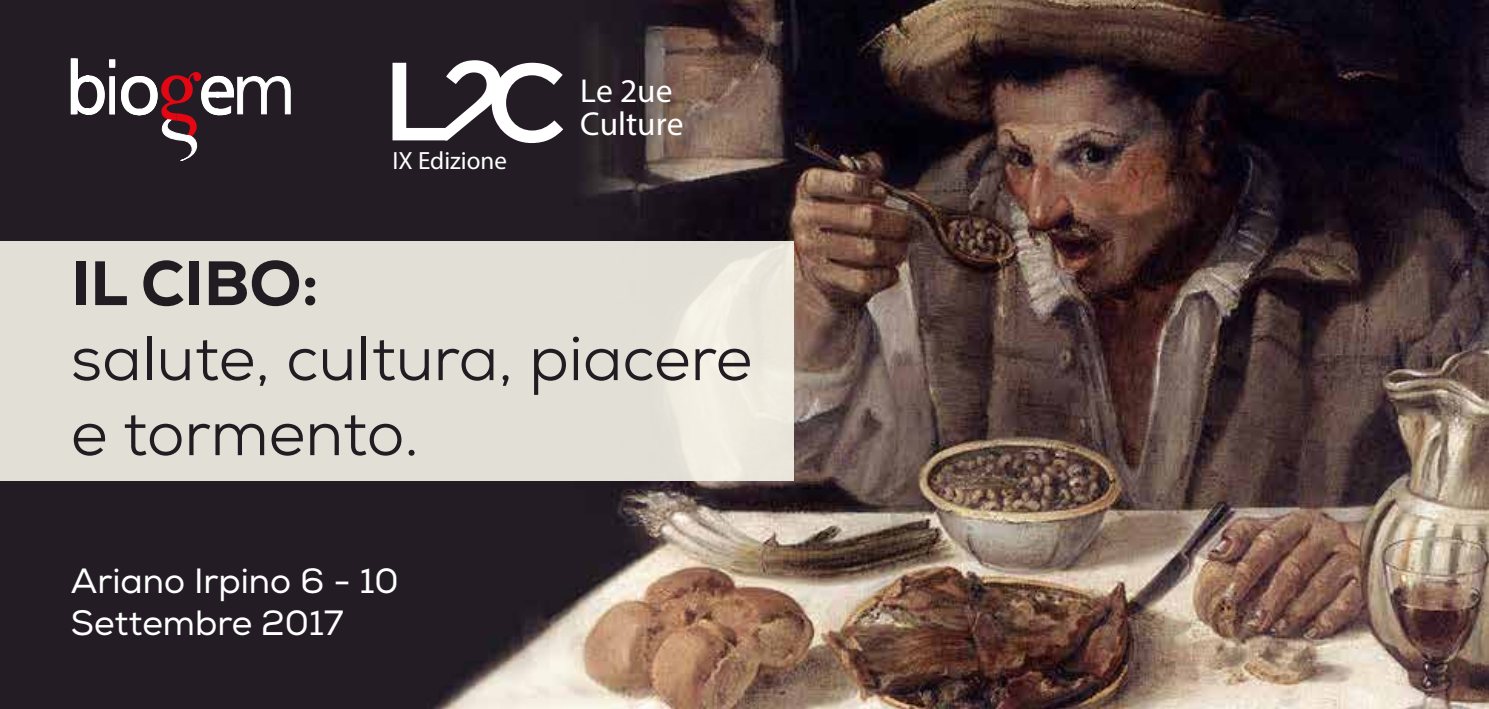
<style>
.page{position:relative;width:1489px;height:709px;background:#fff}
.page>*{position:absolute;margin:0;border:0;box-sizing:border-box;transform-origin:0 0}
.t1{font:62.5px/75px "Nexa";color:#211c22}
.t2{font:800 62.5px "Nexa";color:#211c22}
.t3{font:35px/42px "Nexa";color:#fff}
.t4{font:33.25px/33.2px "Myriad Pro";color:#fff}
.t5{font:25px "Myriad Pro";color:#fff}
</style>
<div class="page">
<img style="left:0;top:0;width:1488px;height:709px">
<svg style="left:392px;top:60px;width:171px;height:83px"></svg>
<div style="left:0;top:241px;width:794px;height:239px;background:linear-gradient(to right,#dfddd4,#e8e5db)"></div>
<svg style="left:70px;top:57px;width:221px;height:104px"></svg>
<p class="t5" style="left:392px;top:145px;width:116px">IX Edizione</p>
<p class="t4" style="left:580px;top:74px;width:105px">Le 2ue<br>Culture</p>
<p class="t2" style="left:71px;top:243px;width:249px">IL CIBO:</p>
<p class="t1" style="left:71px;top:321px;width:683px">salute, cultura, piacere e tormento.</p>
<p class="t3" style="left:71px;top:561px;width:329px">Ariano Irpino 6 - 10<br>Settembre 2017</p>
</div>
